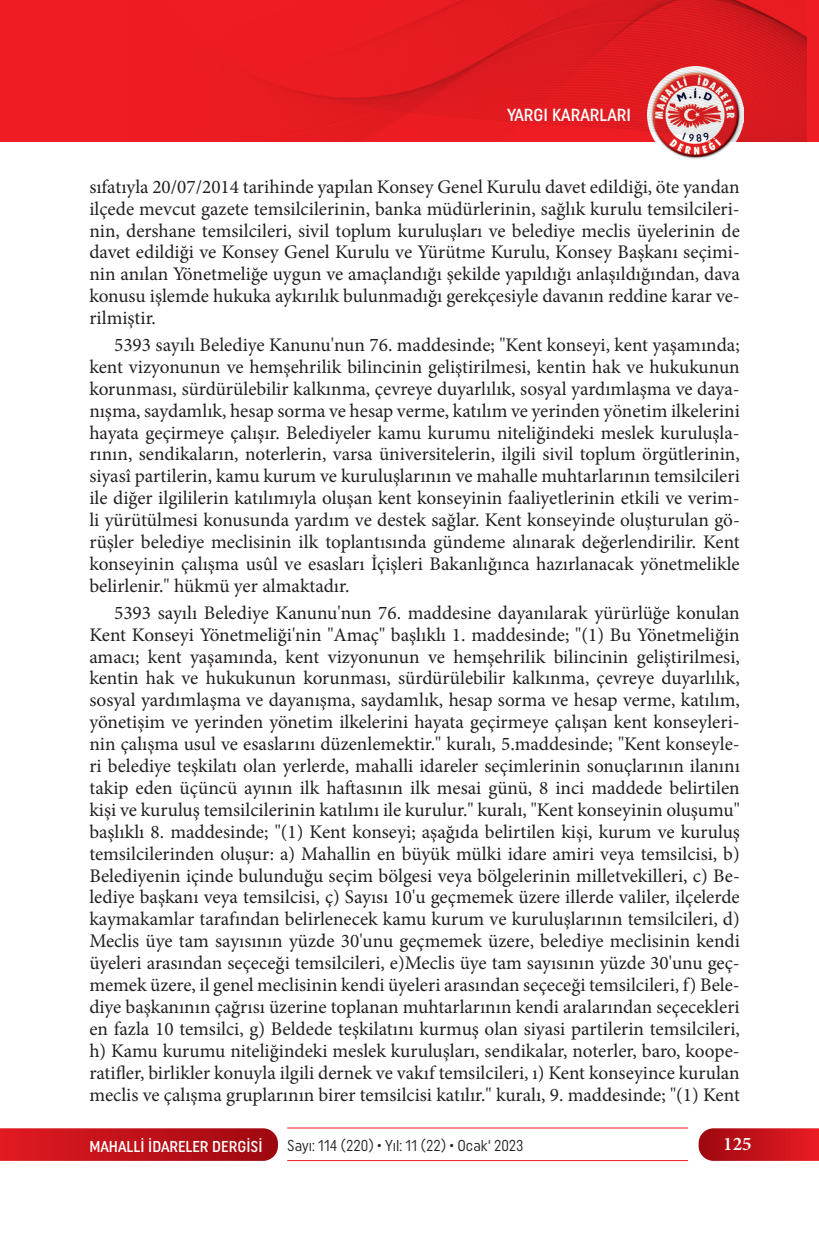
<style>
.page{position:relative;width:819px;height:1241px;background:#fff}
.page>*{position:absolute;margin:0;border:0;box-sizing:border-box;transform-origin:0 0}
.t1{font:19.25px/21.9px "Minion Pro";color:#231f20;text-align:justify}
.t2{font:600 19.25px "Minion Pro";color:#fff}
.t3{font:500 17.5px "Uniform Condensed";color:#fff}
.t4{font:15.75px "Uniform Condensed";color:#231f20;scale:.95 1}
.t5{font:500 15.75px "Uniform Condensed";color:#fff}
</style>
<div class="page">
<svg style="left:0;top:1128px;width:278px;height:32px;background:#c1151c"></svg>
<svg style="left:698px;top:1128px;width:121px;height:32px;background:#c61a22"></svg>
<hr style="left:287px;top:1127px;width:401px;height:1px;background:#ee1d23">
<hr style="left:287px;top:1159px;width:401px;height:1px;background:#ee1d23">
<div style="left:0;top:0;width:819px;height:141px;background:#ee1d23"></div>
<img style="left:647px;top:141px;width:96px;height:18px">
<img style="left:256px;top:0;width:550px;height:141px">
<p class="t3" style="left:507px;top:105px;width:125px">YARGI KARARLARI</p>
<p class="t1" style="left:89px;top:176px;width:652px">sıfatıyla 20/07/2014 tarihinde yapılan Konsey Genel Kurulu davet edildiği, öte yandan ilçede mevcut gazete temsilcilerinin, banka müdürlerinin, sağlık kurulu temsilcileri&shy;nin, dershane temsilcileri, sivil toplum kuruluşları ve belediye meclis üyelerinin de davet edildiği ve Konsey Genel Kurulu ve Yürütme Kurulu, Konsey Başkanı seçimi&shy;nin anılan Yönetmeliğe uygun ve amaçlandığı şekilde yapıldığı anlaşıldığından, dava konusu işlemde hukuka aykırılık bulunmadığı gerekçesiyle davanın reddine karar ve&shy;rilmiştir.</p>
<p class="t1" style="left:89px;top:334px;width:652px;text-indent:25px">5393 sayılı Belediye Kanunu'nun 76. maddesinde; "Kent konseyi, kent yaşamında; kent vizyonunun ve hemşehrilik bilincinin geliştirilmesi, kentin hak ve hukukunun korunması, sürdürülebilir kalkınma, çevreye duyarlılık, sosyal yardımlaşma ve daya&shy;nışma, saydamlık, hesap sorma ve hesap verme, katılım ve yerinden yönetim ilkelerini hayata geçirmeye çalışır. Belediyeler kamu kurumu niteliğindeki meslek kuruluşla&shy;rının, sendikaların, noterlerin, varsa üniversitelerin, ilgili sivil toplum örgütlerinin, siyasî partilerin, kamu kurum ve kuruluşlarının ve mahalle muhtarlarının temsilcileri ile diğer ilgililerin katılımıyla oluşan kent konseyinin faaliyetlerinin etkili ve verim&shy;li yürütülmesi konusunda yardım ve destek sağlar. Kent konseyinde oluşturulan gö&shy;rüşler belediye meclisinin ilk toplantısında gündeme alınarak değerlendirilir. Kent konseyinin çalışma usûl ve esasları İçişleri Bakanlığınca hazırlanacak yönetmelikle belirlenir." hükmü yer almaktadır.</p>
<p class="t1" style="left:89px;top:601px;width:652px;text-indent:25px">5393 sayılı Belediye Kanunu'nun 76. maddesine dayanılarak yürürlüğe konulan Kent Konseyi Yönetmeliği'nin "Amaç" başlıklı 1. maddesinde; "(1) Bu Yönetmeliğin amacı; kent yaşamında, kent vizyonunun ve hemşehrilik bilincinin geliştirilmesi, kentin hak ve hukukunun korunması, sürdürülebilir kalkınma, çevreye duyarlılık, sosyal yardımlaşma ve dayanışma, saydamlık, hesap sorma ve hesap verme, katılım, yönetişim ve yerinden yönetim ilkelerini hayata geçirmeye çalışan kent konseyleri&shy;nin çalışma usul ve esaslarını düzenlemektir." kuralı, 5.maddesinde; "Kent konseyle&shy;ri belediye teşkilatı olan yerlerde, mahalli idareler seçimlerinin sonuçlarının ilanını takip eden üçüncü ayının ilk haftasının ilk mesai günü, 8 inci maddede belirtilen kişi ve kuruluş temsilcilerinin katılımı ile kurulur." kuralı, "Kent konseyinin oluşumu" başlıklı 8. maddesinde; "(1) Kent konseyi; aşağıda belirtilen kişi, kurum ve kuruluş temsilcilerinden oluşur: a) Mahallin en büyük mülki idare amiri veya temsilcisi, b)<br>Belediyenin içinde bulunduğu seçim bölgesi veya bölgelerinin milletvekilleri, c) Be&shy;lediye başkanı veya temsilcisi, ç) Sayısı 10'u geçmemek üzere illerde valiler, ilçelerde kaymakamlar tarafından belirlenecek kamu kurum ve kuruluşlarının temsilcileri, d)<br>Meclis üye tam sayısının yüzde 30'unu geçmemek üzere, belediye meclisinin kendi üyeleri arasından seçeceği temsilcileri, e)Meclis üye tam sayısının yüzde 30'unu geç&shy;memek üzere, il genel meclisinin kendi üyeleri arasından seçeceği temsilcileri, f) Bele&shy;diye başkanının çağrısı üzerine toplanan muhtarlarının kendi aralarından seçecekleri en fazla 10 temsilci, g) Beldede teşkilatını kurmuş olan siyasi partilerin temsilcileri, h) Kamu kurumu niteliğindeki meslek kuruluşları, sendikalar, noterler, baro, koope&shy;ratifler, birlikler konuyla ilgili dernek ve vakıf temsilcileri, ı) Kent konseyince kurulan meclis ve çalışma gruplarının birer temsilcisi katılır." kuralı, 9. maddesinde; "(1) Kent</p>
<p class="t5" style="left:89px;top:1136px;width:175px">MAHALLİ İDARELER DERGİSİ</p>
<p class="t4" style="left:287px;top:1136px;width:250px">Sayı: 114 (220) • Yıl: 11 (22) • Ocak‘ 2023</p>
<p class="t2" style="left:723px;top:1130px;width:30px">125</p>
</div>
